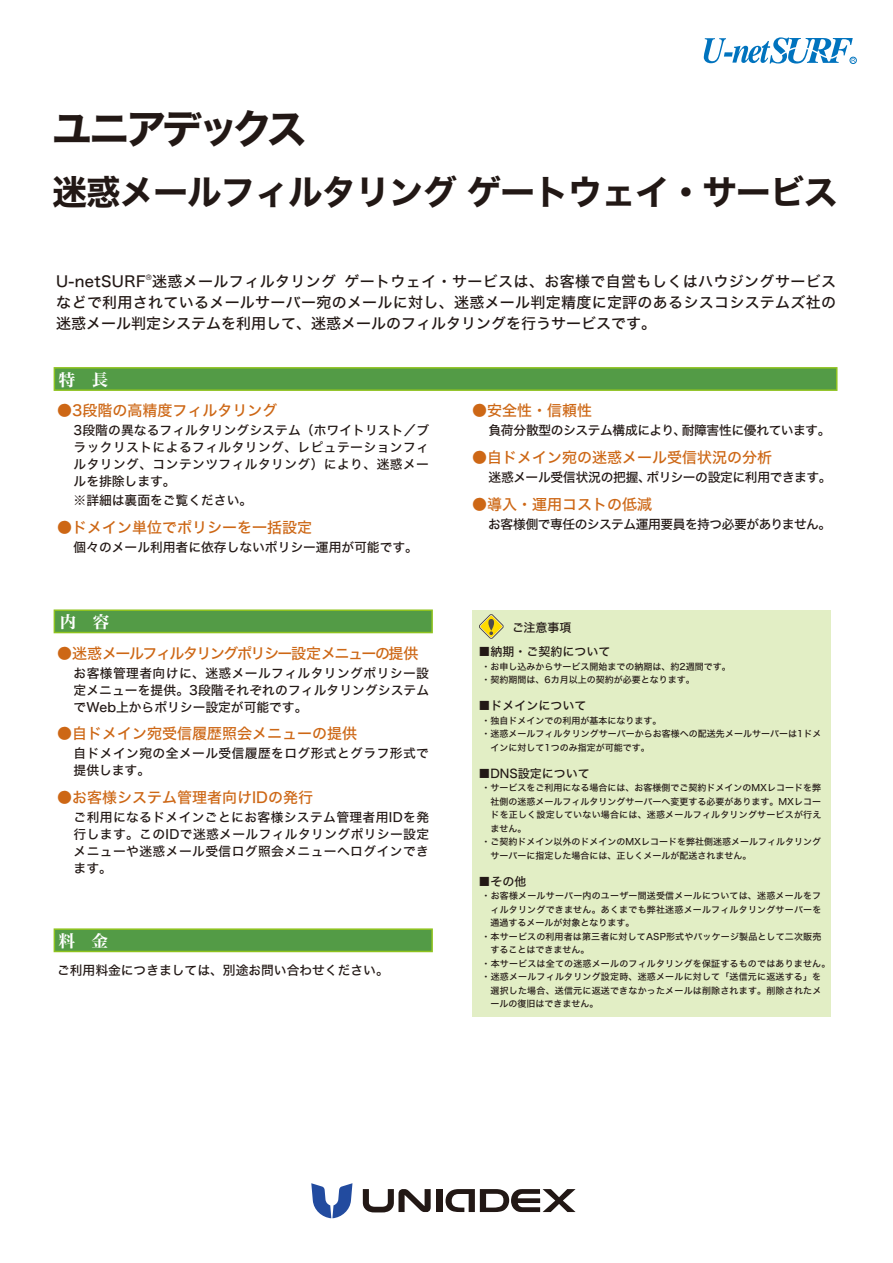
<style>
.page{position:relative;width:893px;height:1263px;background:#fff}
.page>*{position:absolute;margin:0;border:0;box-sizing:border-box;transform-origin:0 0}
.t1{font:40.5px "Hira Kaku Std W7";letter-spacing:-.11em;color:#221815}
.t2{font:34.5px "Hira Kaku Std W7";letter-spacing:-.025em;color:#221815}
.t3{font:16.5px "Hira Min Std N W7";color:#fff}
.t4{font:15px/20.7px "Hira Kaku Std W5";letter-spacing:.02em;color:#221815}
.t5{font:15px "Hira Kaku Std W5";color:#cd6715}
.t6{font:15px "Hira Kaku Std W5";letter-spacing:-.1em;color:#cd6715}
.t7{font:12.75px/17px "Hira Kaku Std W5";color:#221815;text-align:justify}
.t8{font:12.75px/17px "Hira Kaku Std W5";letter-spacing:.035em;color:#221815}
.t9{font:12.75px "Hira Kaku Std W5";letter-spacing:-.03em;color:#221815}
.t10{font:12.75px "Hira Kaku Std W5";letter-spacing:-.025em;color:#221815}
.t11{font:12.75px "Hira Kaku Std W5";letter-spacing:-.04em;color:#221815}
.t12{font:12px "Hira Kaku Std W5";color:#221815}
.t13{font:9px/13.5px "Hira Kaku Std W5";color:#221815}
.t14{font:9px "Hira Kaku Std W5";letter-spacing:.02em;color:#221815}
.t15{font:300 7.5px "Univers LT Std";color:#221815}
</style>
<div class="page">
<div style="left:472px;top:610px;width:358px;height:407px;background:#e2eec5"></div>
<svg style="left:479px;top:614px;width:24px;height:25px"></svg>
<svg style="left:704px;top:37px;width:151px;height:27px"></svg>
<div style="left:850px;top:57px;width:6px;height:7px;border:1px solid #0073be;border-radius:50%"></div>
<div style="left:54px;top:928px;width:379px;height:24px;background:#539b46;border:2px solid #8fc31f"></div>
<div style="left:54px;top:367px;width:783px;height:24px;background:#539b46;border:2px solid #8fc31f"></div>
<div style="left:54px;top:609px;width:379px;height:24px;background:#539b46;border:2px solid #8fc31f"></div>
<svg style="left:446px;top:1189px;width:130px;height:23px"></svg>
<div style="left:436px;top:1189px;width:6px;height:23px;background:#221815"></div>
<svg style="left:363px;top:1189px;width:68px;height:23px"></svg>
<svg style="left:311px;top:1183px;width:41px;height:35px"></svg>
<h1 class="t1" style="left:52px;top:97px;width:257px">ユニアデックス</h1>
<h2 class="t2" style="left:53px;top:165px;width:787px">迷惑メールフィルタリング ゲートウェイ・サービス</h2>
<p class="t15" style="left:146px;top:273px;width:7px">®</p>
<h3 class="t4" style="left:56px;top:292px;width:782px">などで利用されているメールサーバー宛のメールに対し、迷惑メール判定精度に定評のあるシスコシステムズ社の迷惑メール判定システムを利用して、迷惑メールのフィルタリングを行うサービスです。</h3>
<h3 class="t4" style="left:56px;top:272px;width:781px">U-netSURF 迷惑メールフィルタリング ゲートウェイ・サービスは、お客様で自営もしくはハウジングサービス</h3>
<h3 class="t3" style="left:59px;top:367px;width:51px">特　長</h3>
<h3 class="t5" style="left:57px;top:399px;width:222px">●3段階の高精度フィルタリング</h3>
<h3 class="t7" style="left:74px;top:422px;width:357px">3段階の異なるフィルタリングシステム（ホワイトリスト／ブラックリストによるフィルタリング、レピュテーションフィルタリング、コンテンツフィルタリング）により、迷惑メールを排除します。</h3>
<h3 class="t7" style="left:74px;top:492px;width:180px">※詳細は裏面をご覧ください。</h3>
<h3 class="t5" style="left:57px;top:516px;width:256px">●ドメイン単位でポリシーを一括設定</h3>
<h3 class="t7" style="left:74px;top:539px;width:346px">個々のメール利用者に依存しないポリシー運用が可能です。</h3>
<h3 class="t3" style="left:60px;top:610px;width:51px">内　容</h3>
<h3 class="t6" style="left:57px;top:641px;width:363px">●迷惑メールフィルタリングポリシー設定メニューの提供</h3>
<h3 class="t7" style="left:74px;top:664px;width:357px">お客様管理者向けに、迷惑メールフィルタリングポリシー設定メニューを提供。3段階それぞれのフィルタリングシステムでWeb上からポリシー設定が可能です。</h3>
<h3 class="t5" style="left:57px;top:722px;width:301px">●自ドメイン宛受信履歴照会メニューの提供</h3>
<h3 class="t8" style="left:74px;top:745px;width:357px">自ドメイン宛の全メール受信履歴をログ形式とグラフ形式で提供します。</h3>
<h3 class="t5" style="left:57px;top:786px;width:257px">●お客様システム管理者向けIDの発行</h3>
<h3 class="t7" style="left:74px;top:809px;width:357px">ご利用になるドメインごとにお客様システム管理者用IDを発行します。このIDで迷惑メールフィルタリングポリシー設定メニューや迷惑メール受信ログ照会メニューへログインできます。</h3>
<h3 class="t3" style="left:59px;top:929px;width:51px">料　金</h3>
<h3 class="t7" style="left:57px;top:962px;width:333px">ご利用料金につきましては、別途お問い合わせください。</h3>
<h3 class="t5" style="left:472px;top:399px;width:121px">●安全性・信頼性</h3>
<h3 class="t9" style="left:488px;top:421px;width:344px">負荷分散型のシステム構成により、耐障害性に優れています。</h3>
<h3 class="t5" style="left:472px;top:446px;width:301px">●自ドメイン宛の迷惑メール受信状況の分析</h3>
<h3 class="t10" style="left:488px;top:467px;width:345px">迷惑メール受信状況の把握、ポリシーの設定に利用できます。</h3>
<h3 class="t5" style="left:472px;top:493px;width:181px">●導入・運用コストの低減</h3>
<h3 class="t11" style="left:488px;top:514px;width:345px">お客様側で専任のシステム運用要員を持つ必要がありません。</h3>
<h3 class="t12" style="left:512px;top:618px;width:61px">ご注意事項</h3>
<h3 class="t12" style="left:478px;top:642px;width:133px">■納期・ご契約について</h3>
<p class="t13" style="left:481px;top:659px;width:251px">・お申し込みからサービス開始までの納期は、約2週間です。・契約期間は、6カ月以上の契約が必要となります。</p>
<h3 class="t12" style="left:478px;top:696px;width:109px">■ドメインについて</h3>
<p class="t13" style="left:481px;top:713px;width:181px">・独自ドメインでの利用が基本になります。</p>
<p class="t13" style="left:481px;top:727px;width:341px">・迷惑メールフィルタリングサーバーからお客様への配送先メールサーバーは1ドメ</p>
<p class="t13" style="left:490px;top:740px;width:161px">インに対して1つのみ指定が可能です。</p>
<h3 class="t12" style="left:478px;top:764px;width:113px">■DNS設定について</h3>
<p class="t13" style="left:481px;top:781px;width:341px">・サービスをご利用になる場合には、お客様側でご契約ドメインのMXレコードを弊</p>
<p class="t13" style="left:490px;top:794px;width:332px">社側の迷惑メールフィルタリングサーバーへ変更する必要があります。MXレコー</p>
<p class="t14" style="left:490px;top:808px;width:332px">ドを正しく設定していない場合には、迷惑メールフィルタリングサービスが行え</p>
<p class="t13" style="left:490px;top:821px;width:37px">ません。</p>
<p class="t13" style="left:481px;top:835px;width:341px">・ご契約ドメイン以外のドメインのMXレコードを弊社側迷惑メールフィルタリング</p>
<p class="t13" style="left:490px;top:848px;width:262px">サーバーに指定した場合には、正しくメールが配送されません。</p>
<h3 class="t12" style="left:478px;top:872px;width:49px">■その他</h3>
<p class="t14" style="left:481px;top:889px;width:341px">・お客様メールサーバー内のユーザー間送受信メールについては、迷惑メールをフ</p>
<p class="t14" style="left:490px;top:902px;width:332px">ィルタリングできません。あくまでも弊社迷惑メールフィルタリングサーバーを</p>
<p class="t13" style="left:490px;top:916px;width:145px">通過するメールが対象となります。</p>
<p class="t13" style="left:481px;top:929px;width:341px">・本サービスの利用者は第三者に対してASP形式やパッケージ製品として二次販売</p>
<p class="t13" style="left:490px;top:943px;width:100px">することはできません。</p>
<p class="t14" style="left:481px;top:956px;width:350px">・本サービスは全ての迷惑メールのフィルタリングを保証するものではありません。</p>
<p class="t14" style="left:481px;top:970px;width:341px">・迷惑メールフィルタリング設定時、迷惑メールに対して「送信元に返送する」を</p>
<p class="t14" style="left:490px;top:983px;width:332px">選択した場合、送信元に返送できなかったメールは削除されます。削除されたメ</p>
<p class="t13" style="left:490px;top:997px;width:109px">ールの復旧はできません。</p>
</div>
